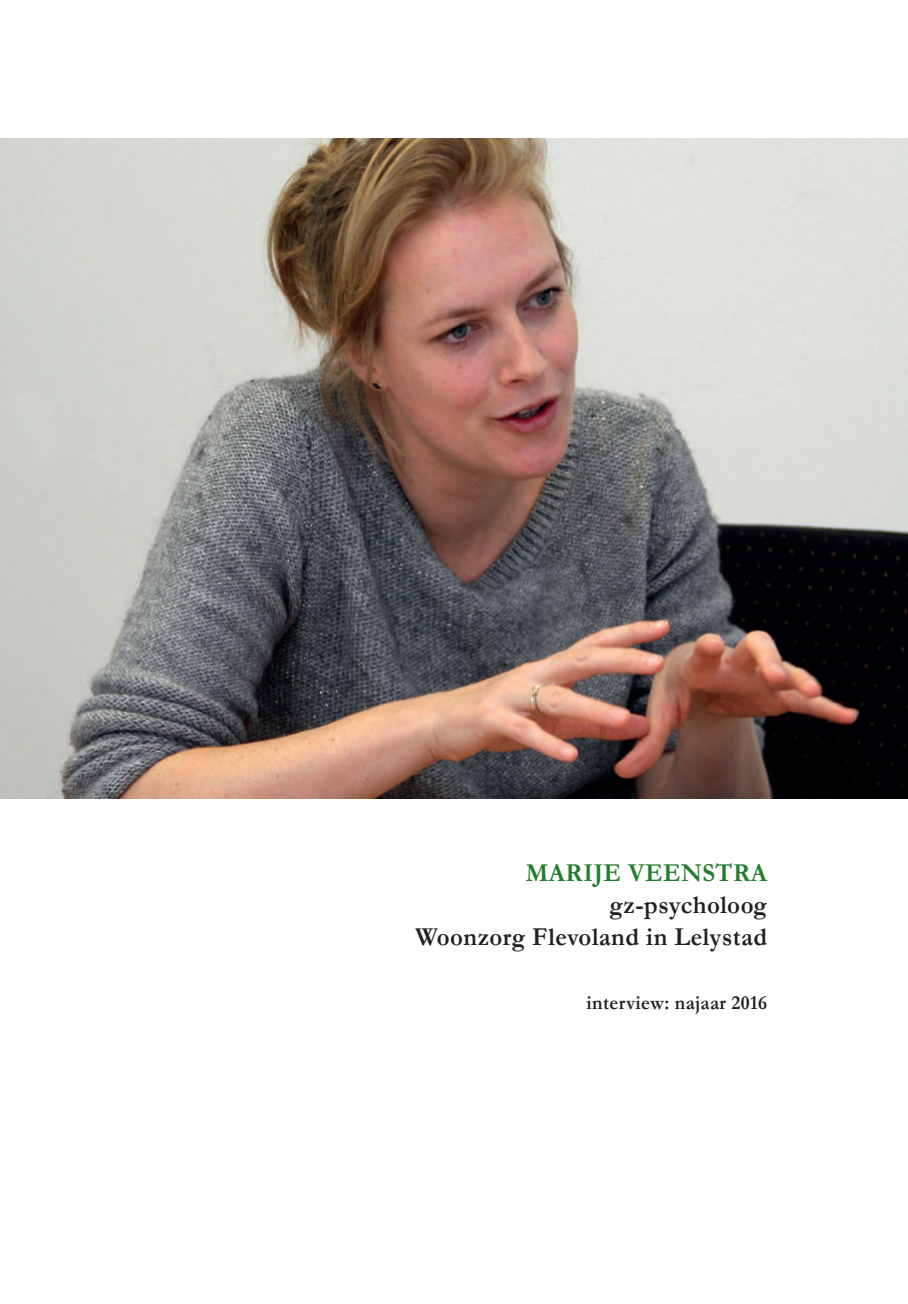
<style>
.page{position:relative;width:908px;height:1304px;background:#fff}
.page>*{position:absolute;margin:0;border:0;box-sizing:border-box;transform-origin:0 0}
.t1{font:700 26px/32px "Garamond";letter-spacing:.02em;color:#231f20;text-align:right;scale:.95 1}
.t2{font:700 26px "Garamond";letter-spacing:.02em;color:#257c2e;scale:.95 1}
.t3{font:700 20px "Garamond";letter-spacing:.02em;color:#231f20;scale:.95 1}
</style>
<div class="page">
<img style="left:0;top:138px;width:907px;height:660px">
<p class="t2" style="left:525px;top:855px;width:255px">MARIJE VEENSTRA</p>
<p class="t1" style="left:415px;top:889px;width:371px">gz-psycholoog<br>Woonzorg Flevoland in Lelystad</p>
<p class="t3" style="left:586px;top:989px;width:191px">interview: najaar 2016</p>
</div>
